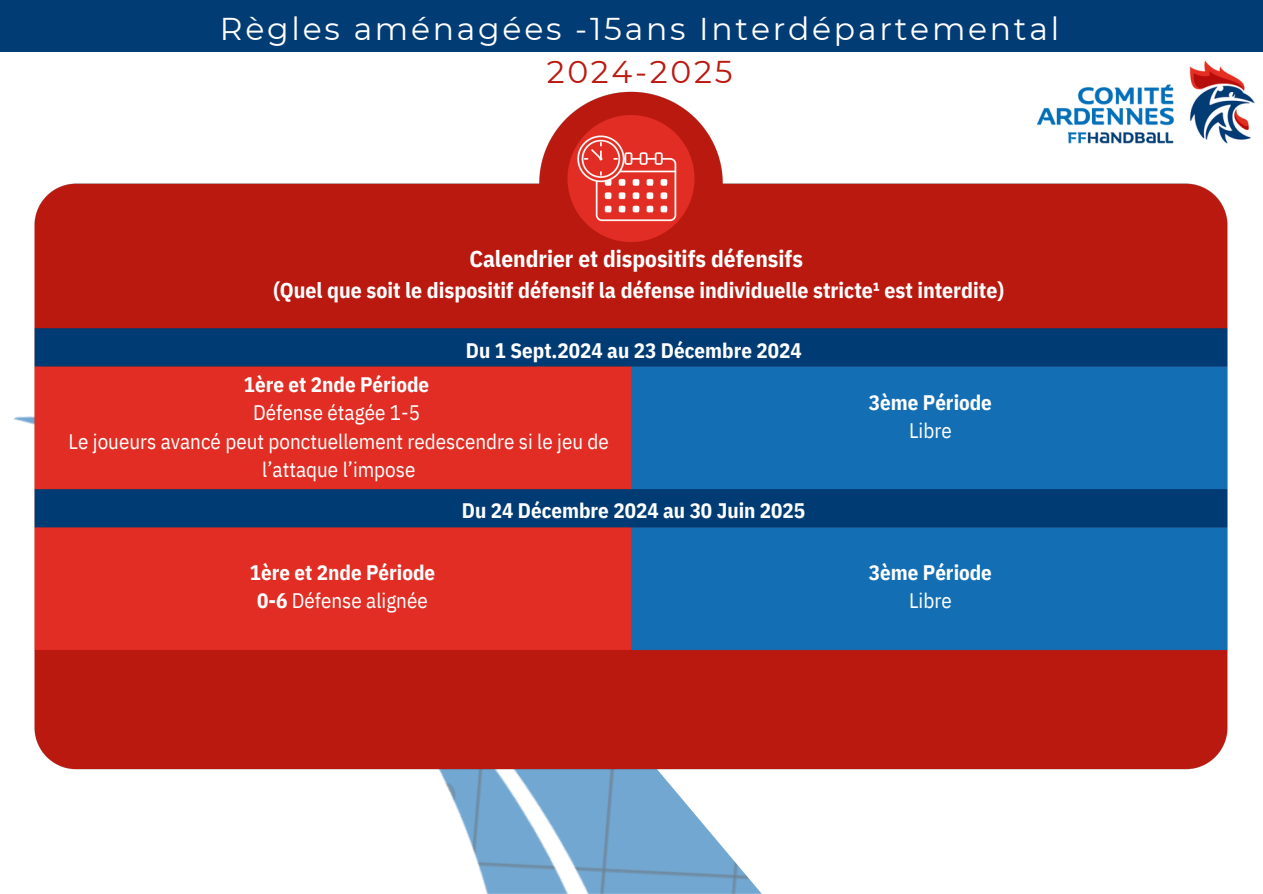
<style>
.page{position:relative;width:1263px;height:894px;background:#fff}
.page>*{position:absolute;margin:0;border:0;box-sizing:border-box;transform-origin:0 0}
.t1{font:31.5px/42.8px "Montserrat";letter-spacing:.085em;color:#fff;text-align:center}
.t2{font:700 23.25px "IBM Plex Sans Cond";color:#fff}
.t3{font:700 21.75px "IBM Plex Sans Cond";color:#fff}
.t4{font:700 21px/28.2px "IBM Plex Sans Cond";color:#fff;text-align:center}
.t5{font:21px "IBM Plex Sans Cond";color:#fff}
.s1{color:#ba1a12}
.s2{font-weight:400}
</style>
<div class="page">
<img style="left:13px;top:416px;width:748px;height:477px">
<div style="left:0;top:0;width:1263px;height:52px;background:#023c74"></div>
<img style="left:28px;top:91px;width:1200px;height:685px">
<img style="left:1037px;top:60px;width:218px;height:86px">
<p class="t1" style="left:220px;top:7px;width:841px">Règles aménagées -15ans Interdépartemental<br><span class="s1">2024-2025</span></p>
<h2 class="t2" style="left:469px;top:243px;width:335px">Calendrier et dispositifs défensifs</h2>
<h2 class="t3" style="left:273px;top:275px;width:732px">(Quel que soit le dispositif défensif la défense individuelle stricte¹ est interdite)</h2>
<p class="t4" style="left:466px;top:335px;width:337px">Du 1 Sept.2024 au 23 Décembre 2024</p>
<p class="t4" style="left:244px;top:369px;width:187px">1ère et 2nde Période</p>
<p class="t5" style="left:253px;top:398px;width:168px">Défense étagée 1-5</p>
<p class="t5" style="left:69px;top:427px;width:542px">Le joueurs avancé peut ponctuellement redescendre si le jeu de</p>
<p class="t5" style="left:262px;top:455px;width:155px">l’attaque l’impose</p>
<h2 class="t4" style="left:462px;top:496px;width:345px">Du 24 Décembre 2024 au 30 Juin 2025</h2>
<h2 class="t4" style="left:250px;top:558px;width:187px">1ère et 2nde Période<br>0-6 <span class="s2">Défense alignée</span></h2>
<p class="t4" style="left:869px;top:387px;width:125px">3ème Période<br><span class="s2">Libre</span></p>
<p class="t4" style="left:869px;top:558px;width:125px">3ème Période<br><span class="s2">Libre</span></p>
</div>
